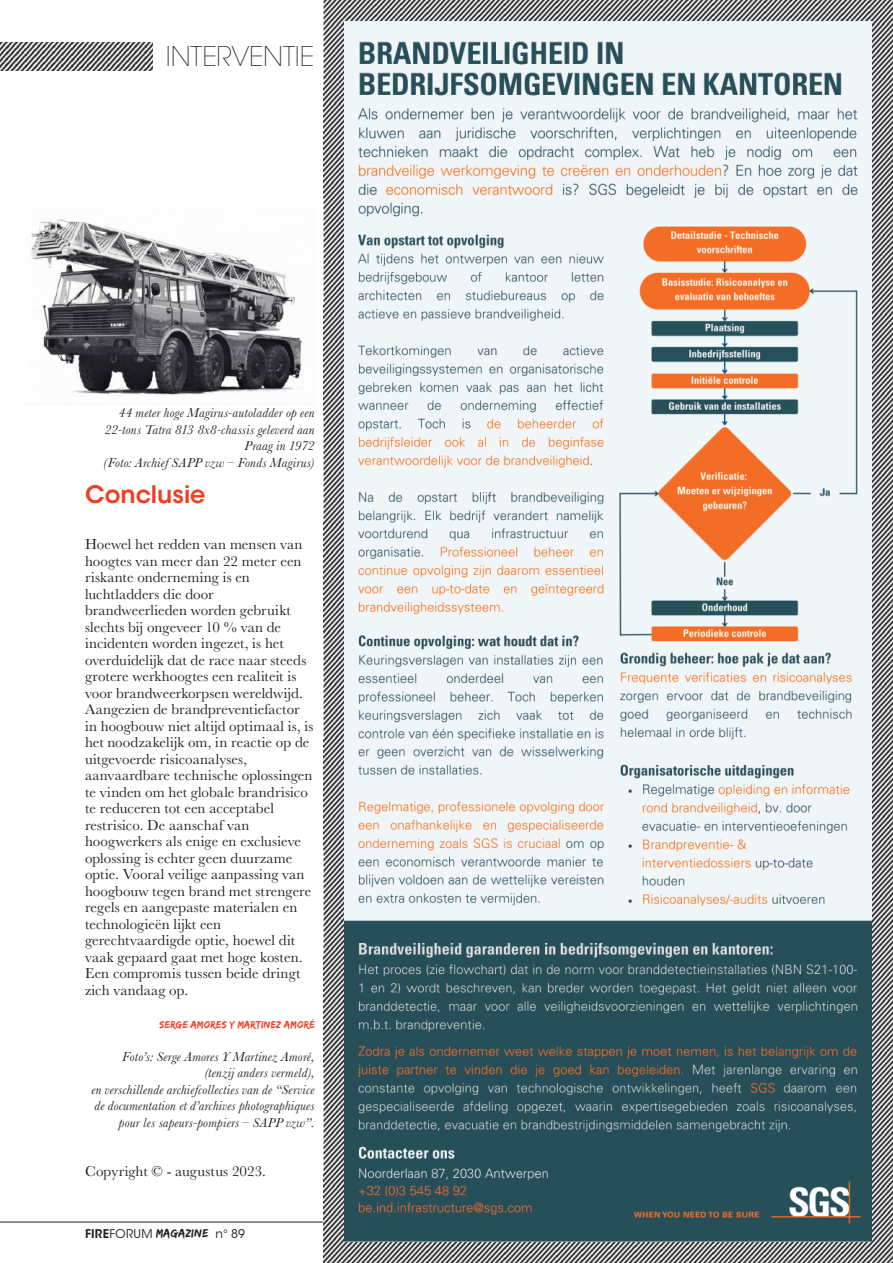
<style>
.page{position:relative;width:893px;height:1263px;background:#fff}
.page>*{position:absolute;margin:0;border:0;box-sizing:border-box;transform-origin:0 0}
.t1{font:200 27px "ITC Avant Garde Std";letter-spacing:-.005em;color:#231f20}
.t2{font:600 24px "ITC Avant Garde Std";color:#ef3e22}
.t3{font:15px/16.5px "Baskerville";letter-spacing:.005em;color:#231f20}
.t4{font:italic 13.5px/16.5px "Baskerville";letter-spacing:.015em;color:#231f20;text-align:right}
.t5{font:12px "ITC Avant Garde Std";letter-spacing:.02em;color:#231f20}
.t6{font:10.5px "Edo SZ";letter-spacing:.03em;color:#ef3e22}
.s1{font-weight:600}
.s2{font-family:"Edo SZ"}
</style>
<div class="page">
<hr style="left:0;top:1221px;width:441px;height:1px;background:#231f20">
<img style="left:323px;top:0;width:570px;height:1263px">
<img style="left:344px;top:21px;width:528px;height:1220px">
<svg style="left:878px;top:1240px;width:11px;height:11px"></svg>
<img style="left:0;top:43px;width:152px;height:27px">
<img style="left:31px;top:219px;width:271px;height:176px">
<h1 class="t1" style="left:166px;top:41px;width:150px">INTERVENTIE</h1>
<p class="t4" style="left:103px;top:405px;width:213px">44 meter hoge Magirus-autoladder op een 22-tons Tatra 813 8x8-chassis geleverd aan Praag in 1972<br>(Foto: Archief SAPP vzw – Fonds Magirus)</p>
<h2 class="t2" style="left:85px;top:479px;width:122px">Conclusie</h2>
<p class="t3" style="left:85px;top:536px;width:230px">Hoewel het redden van mensen van hoogtes van meer dan 22 meter een riskante onderneming is en luchtladders die door brandweerlieden worden gebruikt slechts bij ongeveer 10 % van de incidenten worden ingezet, is het overduidelijk dat de race naar steeds grotere werkhoogtes een realiteit is voor brandweerkorpsen wereldwijd.<br>Aangezien de brandpreventiefactor in hoogbouw niet altijd optimaal is, is het noodzakelijk om, in reactie op de uitgevoerde risicoanalyses, aanvaardbare technische oplossingen te vinden om het globale brandrisico te reduceren tot een acceptabel restrisico. De aanschaf van hoogwerkers als enige en exclusieve oplossing is echter geen duurzame optie. Vooral veilige aanpassing van hoogbouw tegen brand met strengere regels en aangepaste materialen en technologieën lijkt een gerechtvaardigde optie, hoewel dit vaak gepaard gaat met hoge kosten.<br>Een compromis tussen beide dringt zich vandaag op.</p>
<p class="t6" style="left:160px;top:1018px;width:157px">Serge Amores Y Martinez Amoré</p>
<p class="t4" style="left:91px;top:1048px;width:225px">Foto’s: Serge Amores Y Martinez Amoré, (tenzij anders vermeld),<br>en verschillende archiefcollecties van de “Service de documentation et d’archives photographiques pour les sapeurs-pompiers – SAPP vzw”.</p>
<p class="t3" style="left:85px;top:1163px;width:182px">Copyright © - augustus 2023.</p>
<p class="t5" style="left:85px;top:1226px;width:162px"><span class="s1">FIRE</span>FORUM <span class="s2">Magazine</span> n° 89</p>
</div>
